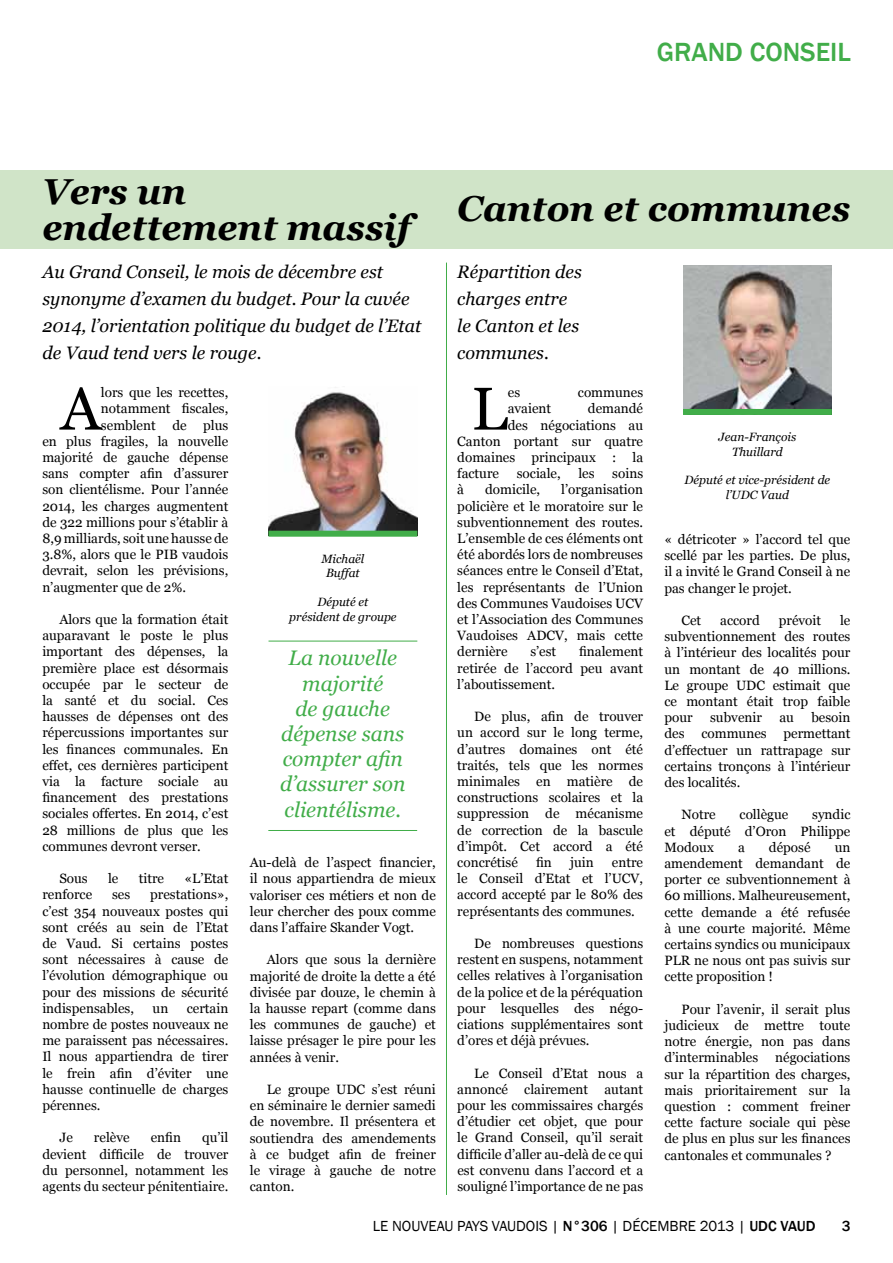
<style>
.page{position:relative;width:893px;height:1263px;background:#fff}
.page>*{position:absolute;margin:0;border:0;box-sizing:border-box;transform-origin:0 0}
.t1{font:60.3px "Georgia";color:#000}
.t2{font:italic 700 36px/36px "Georgia";color:#000}
.t3{font:500 27px "Franklin Gothic";color:#41ad49}
.t4{font:italic 21px/25.2px "Georgia";color:#41ad49;text-align:center}
.t5{font:italic 18px/27px "Georgia";color:#000}
.t6{font:15px "Franklin Gothic";color:#000}
.t7{font:500 15px "Franklin Gothic";color:#000}
.t8{font:13.5px/16.2px "Georgia";color:#000;text-align:justify}
.t9{font:italic 12px/14.4px "Georgia";color:#000;text-align:center}
.s1{font-weight:500}
</style>
<div class="page">
<div style="left:0;top:170px;width:893px;height:79px;background:#d0e4c8"></div>
<img style="left:268px;top:387px;width:149px;height:144px">
<div style="left:268px;top:531px;width:149px;height:6px;background:#41ad49"></div>
<hr style="left:268px;top:641px;width:149px;height:1px;background:#41ad49">
<hr style="left:268px;top:830px;width:149px;height:1px;background:#41ad49">
<img style="left:683px;top:265px;width:149px;height:144px">
<div style="left:683px;top:409px;width:149px;height:6px;background:#41ad49"></div>
<hr style="left:446px;top:263px;width:1px;height:932px;background:#41ad49">
<h3 class="t3" style="left:657px;top:36px;width:18px">GRAND</h3>
<h3 class="t3" style="left:750px;top:36px;width:48px">CONSEIL</h3>
<h2 class="t2" style="left:43px;top:173px;width:369px">Vers un endettement massif</h2>
<h3 class="t5" style="left:43px;top:259px;width:380px">Au Grand Conseil, le mois de décembre est synonyme d’examen du budget. Pour la cuvée 2014, l’orientation politique du budget de l’Etat de Vaud tend vers le rouge.</h3>
<h1 class="t1" style="left:61px;top:372px;width:42px">A</h1>
<p class="t8" style="left:101px;top:385px;width:129px">lors que les recettes,</p>
<p class="t8" style="left:101px;top:401px;width:129px">notamment fiscales,</p>
<p class="t8" style="left:101px;top:417px;width:129px">semblent de plus</p>
<p class="t8" style="left:42px;top:433px;width:188px">en plus fragiles, la nouvelle</p>
<p class="t8" style="left:42px;top:449px;width:187px">majorité de gauche dépense</p>
<p class="t8" style="left:42px;top:466px;width:188px">sans compter afin d’assurer</p>
<p class="t8" style="left:42px;top:482px;width:188px">son clientélisme. Pour l’année</p>
<p class="t8" style="left:42px;top:498px;width:187px">2014, les charges augmentent</p>
<p class="t8" style="left:42px;top:514px;width:188px">de 322 millions pour s’établir à</p>
<p class="t8" style="left:42px;top:530px;width:188px">8,9 milliards, soit une hausse de</p>
<p class="t8" style="left:42px;top:547px;width:188px">3.8%, alors que le PIB vaudois</p>
<p class="t8" style="left:42px;top:563px;width:188px">devrait, selon les prévisions,</p>
<p class="t8" style="left:42px;top:579px;width:145px">n’augmenter que de 2%.</p>
<p class="t8" style="left:42px;top:611px;width:188px;text-indent:17px">Alors que la formation était auparavant le poste le plus important des dépenses, la première place est désormais occupée par le secteur de la santé et du social. Ces hausses de dépenses ont des répercussions importantes sur les finances communales. En effet, ces dernières participent via la facture sociale au financement des prestations sociales offertes. En 2014, c’est 28 millions de plus que les communes devront verser.</p>
<p class="t8" style="left:59px;top:871px;width:30px">Sous</p>
<p class="t8" style="left:108px;top:871px;width:12px">le</p>
<p class="t8" style="left:139px;top:871px;width:27px">titre</p>
<p class="t8" style="left:184px;top:871px;width:45px">«L’Etat</p>
<p class="t8" style="left:42px;top:887px;width:51px">renforce</p>
<p class="t8" style="left:112px;top:887px;width:20px">ses</p>
<p class="t8" style="left:42px;top:887px;width:188px;text-indent:108px">prestations», c’est 354 nouveaux postes qui sont créés au sein de l’Etat de Vaud. Si certains postes sont nécessaires à cause de l’évolution démographique ou pour des missions de sécurité indispensables,</p>
<p class="t8" style="left:42px;top:1000px;width:188px;text-indent:144px">certain nombre de postes nouveaux ne me paraissent pas nécessaires.<br>Il nous appartiendra de tirer le frein afin d’éviter une hausse continuelle de charges pérennes.</p>
<p class="t8" style="left:59px;top:1130px;width:15px">Je</p>
<p class="t8" style="left:94px;top:1130px;width:37px">relève</p>
<p class="t8" style="left:151px;top:1130px;width:32px">enfin</p>
<p class="t8" style="left:153px;top:1000px;width:17px">un</p>
<p class="t8" style="left:42px;top:1130px;width:188px;text-indent:160px">qu’il devient difficile de trouver du personnel, notamment les agents du secteur pénitentiaire.</p>
<p class="t9" style="left:321px;top:552px;width:44px">Michaël<br>Buffat</p>
<p class="t9" style="left:289px;top:595px;width:109px">Député et<br>président de groupe</p>
<h3 class="t4" style="left:280px;top:646px;width:127px">La nouvelle majorité<br>de gauche dépense sans compter afin d’assurer son clientélisme.</h3>
<p class="t8" style="left:250px;top:855px;width:188px">Au-delà de l’aspect financier, il nous appartiendra de mieux valoriser ces métiers et non de leur chercher des poux comme dans l’affaire Skander Vogt.</p>
<p class="t8" style="left:250px;top:952px;width:188px;text-indent:17px">Alors que sous la dernière majorité de droite la dette a été divisée par douze, le chemin à la hausse repart (comme dans les communes de gauche) et laisse présager le pire pour les années à venir.</p>
<p class="t8" style="left:250px;top:1081px;width:188px;text-indent:17px">Le groupe UDC s’est réuni en séminaire le dernier samedi de novembre. Il présentera et soutiendra des amendements à ce budget afin de freiner le virage à gauche de notre canton.</p>
<h2 class="t2" style="left:457px;top:190px;width:394px">Canton et communes</h2>
<h3 class="t5" style="left:457px;top:259px;width:126px">Répartition des charges entre le Canton et les communes.</h3>
<h1 class="t1" style="left:471px;top:372px;width:38px">L</h1>
<p class="t8" style="left:508px;top:385px;width:14px">es</p>
<p class="t8" style="left:578px;top:385px;width:67px">communes</p>
<p class="t8" style="left:508px;top:401px;width:45px">avaient</p>
<p class="t8" style="left:588px;top:401px;width:57px">demandé</p>
<p class="t8" style="left:508px;top:417px;width:137px">des négociations au</p>
<p class="t8" style="left:457px;top:433px;width:187px">Canton portant sur quatre</p>
<p class="t8" style="left:457px;top:449px;width:187px">domaines principaux : la</p>
<p class="t8" style="left:457px;top:466px;width:43px">facture</p>
<p class="t8" style="left:517px;top:466px;width:46px">sociale,</p>
<p class="t8" style="left:578px;top:466px;width:18px">les</p>
<p class="t8" style="left:612px;top:466px;width:32px">soins</p>
<p class="t8" style="left:457px;top:482px;width:8px">à</p>
<p class="t8" style="left:485px;top:482px;width:56px">domicile,</p>
<p class="t8" style="left:457px;top:482px;width:187px;text-indent:104px">l’organisation policière et le moratoire sur le subventionnement des routes.<br>L’ensemble de ces éléments ont été abordés lors de nombreuses séances entre le Conseil d’Etat, les représentants de l’Union des Communes Vaudoises UCV et l’Association des Communes Vaudoises ADCV, mais cette dernière</p>
<p class="t8" style="left:457px;top:644px;width:187px;text-indent:122px">finalement retirée de l’accord peu avant l’aboutissement.</p>
<p class="t8" style="left:457px;top:709px;width:187px;text-indent:17px">De plus, afin de trouver un accord sur le long terme, d’autres domaines ont été traités, tels que les normes minimales en matière de constructions scolaires et la suppression de mécanisme de correction de la bascule d’impôt. Cet accord a été concrétisé</p>
<p class="t8" style="left:530px;top:644px;width:27px">s’est</p>
<p class="t8" style="left:536px;top:854px;width:17px">fin</p>
<p class="t8" style="left:570px;top:854px;width:25px">juin</p>
<p class="t8" style="left:457px;top:854px;width:187px;text-indent:155px">entre le Conseil d’Etat et l’UCV, accord accepté par le 80% des représentants des communes.</p>
<p class="t8" style="left:457px;top:935px;width:187px;text-indent:17px">De nombreuses questions restent en suspens, notamment celles relatives à l’organisation de la police et de la péréquation pour lesquelles des négo&shy;ciations supplémentaires sont d’ores et déjà prévues.</p>
<p class="t8" style="left:457px;top:1065px;width:187px;text-indent:17px">Le Conseil d’Etat nous a annoncé clairement autant pour les commissaires chargés d’étudier cet objet, que pour le Grand Conseil, qu’il serait difficile d’aller au-delà de ce qui est convenu dans l’accord et a souligné l’importance de ne pas</p>
<p class="t9" style="left:719px;top:430px;width:79px">Jean-François<br>Thuillard</p>
<p class="t9" style="left:685px;top:473px;width:147px">Député et vice-président de l’UDC Vaud</p>
<p class="t8" style="left:664px;top:531px;width:188px">« détricoter » l’accord tel que scellé par les parties. De plus, il a invité le Grand Conseil à ne pas changer le projet.</p>
<p class="t8" style="left:681px;top:612px;width:21px">Cet</p>
<p class="t8" style="left:720px;top:612px;width:41px">accord</p>
<p class="t8" style="left:779px;top:612px;width:44px">prévoit</p>
<p class="t8" style="left:664px;top:612px;width:188px;text-indent:176px">le subventionnement des routes à l’intérieur des localités pour un montant de 40 millions.<br>Le groupe UDC estimait que ce montant était trop faible pour</p>
<p class="t8" style="left:664px;top:710px;width:188px;text-indent:147px">besoin des communes permettant d’effectuer un rattrapage sur certains tronçons à l’intérieur des localités.</p>
<p class="t8" style="left:681px;top:807px;width:36px">Notre</p>
<p class="t8" style="left:740px;top:807px;width:50px">collègue</p>
<p class="t8" style="left:710px;top:710px;width:53px">subvenir</p>
<p class="t8" style="left:779px;top:710px;width:16px">au</p>
<p class="t8" style="left:664px;top:807px;width:188px;text-indent:148px">syndic et député d’Oron Philippe Modoux</p>
<p class="t8" style="left:738px;top:839px;width:8px">a</p>
<p class="t8" style="left:769px;top:839px;width:43px">déposé</p>
<p class="t8" style="left:664px;top:839px;width:188px;text-indent:170px">un amendement demandant de porter ce subventionnement à 60 millions. Malheureusement, cette demande a été refusée à une courte majorité. Même certains syndics ou municipaux PLR ne nous ont pas suivis sur cette proposition !</p>
<p class="t8" style="left:664px;top:1001px;width:188px;text-indent:17px">Pour l’avenir, il serait plus judicieux de mettre toute notre énergie, non pas dans d’interminables</p>
<p class="t8" style="left:664px;top:1050px;width:188px;text-indent:111px">négociations sur la répartition des charges, mais prioritairement sur la question : comment freiner cette facture sociale qui pèse de plus en plus sur les finances cantonales et communales ?</p>
<p class="t6" style="left:373px;top:1217px;width:444px">LE NOUVEAU PAYS VAUDOIS | <span class="s1">N°306</span> | DÉCEMBRE 2013 | <span class="s1">UDC VAUD</span></p>
<p class="t7" style="left:842px;top:1217px;width:10px">3</p>
</div>
